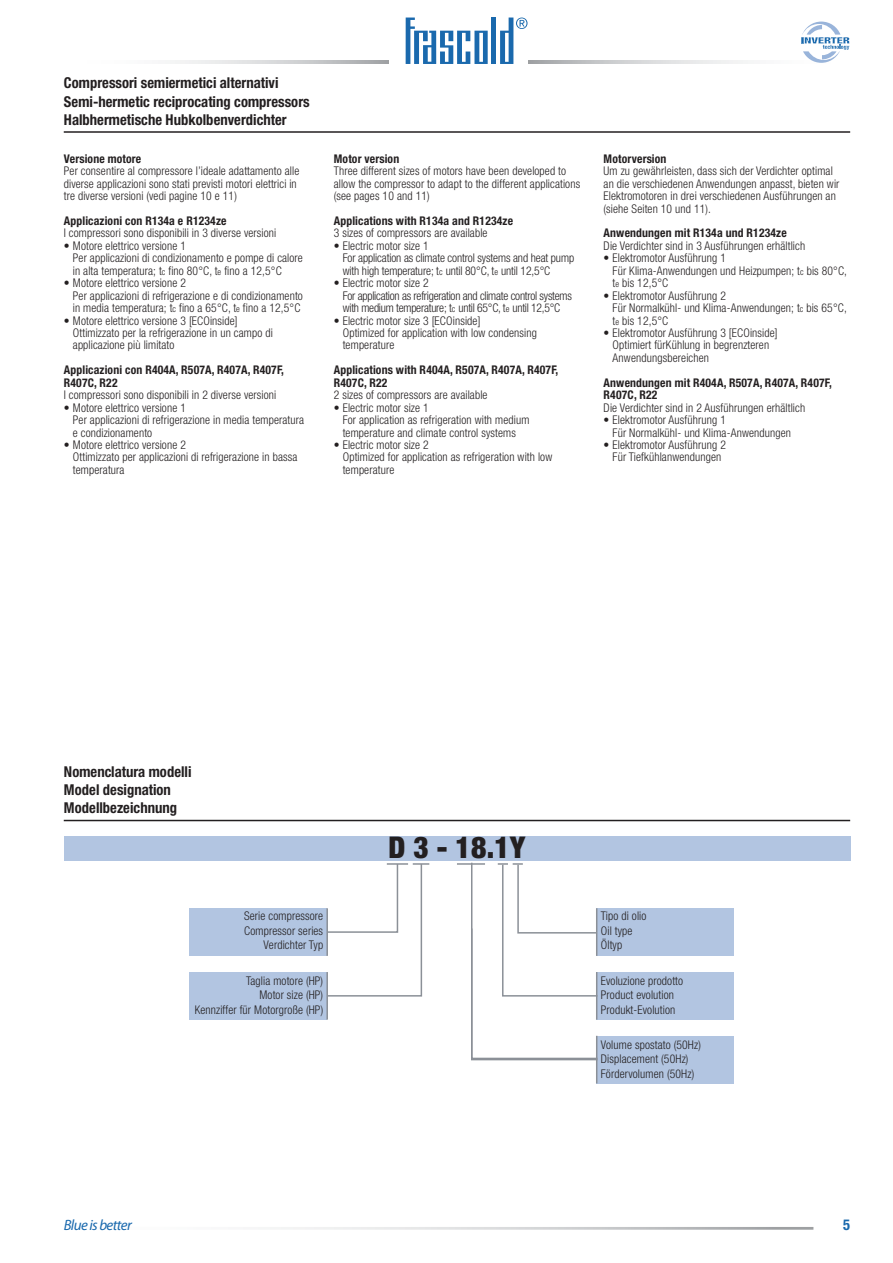
<style>
.page{position:relative;width:893px;height:1263px;background:#fff}
.page>*{position:absolute;margin:0;border:0;box-sizing:border-box;transform-origin:0 0}
.t1{font:900 condensed 30px "Helvetica Neue";color:#231f20}
.t2{font:700 condensed 15px/18.1px "Helvetica Neue";letter-spacing:-.01em;color:#231f20}
.t3{font:italic 15px "Myriad Pro";letter-spacing:-.04em;color:#1a69ad}
.t4{font:700 condensed 15px "Helvetica Neue";color:#1a69ad}
.t5{font:300 condensed 12px/12.5px "Helvetica Neue";color:#231f20}
.t6{font:700 condensed 12px/12.5px "Helvetica Neue";color:#231f20}
.t7{font:300 condensed 12px/12.5px "Helvetica Neue";letter-spacing:-.03em;color:#231f20}
.t8{font:300 condensed 12px/12.5px "Helvetica Neue";letter-spacing:-.02em;color:#231f20}
.s1{font-size:9px}
</style>
<div class="page">
<svg style="left:270px;top:1227px;width:543px;height:3px"></svg>
<svg style="left:170px;top:61px;width:219px;height:2px"></svg>
<div style="left:491px;top:18px;width:5px;height:46px;background:#1a69ad"></div>
<svg style="left:406px;top:18px;width:82px;height:46px"></svg>
<svg style="left:500px;top:18px;width:27px;height:46px"></svg>
<svg style="left:528px;top:61px;width:220px;height:2px"></svg>
<svg style="left:801px;top:22px;width:49px;height:41px"></svg>
<hr style="left:64px;top:131px;width:786px;height:2px;background:#231f20">
<div style="left:189px;top:908px;width:137px;height:48px;background:#b2c5e1"></div>
<div style="left:596px;top:908px;width:137px;height:48px;background:#b2c5e1"></div>
<div style="left:189px;top:972px;width:137px;height:48px;background:#b2c5e1"></div>
<div style="left:596px;top:972px;width:137px;height:48px;background:#b2c5e1"></div>
<div style="left:596px;top:1036px;width:137px;height:47px;background:#b2c5e1"></div>
<div style="left:64px;top:836px;width:786px;height:24px;background:#b2c5e1"></div>
<hr style="left:64px;top:820px;width:786px;height:1px;background:#231f20">
<hr style="left:457px;top:863px;width:28px;height:2px;background:#8b9097">
<hr style="left:326px;top:972px;width:2px;height:48px;background:#8b9097">
<hr style="left:596px;top:1036px;width:1px;height:47px;background:#8b9097">
<svg style="left:326px;top:863px;width:103px;height:134px"></svg>
<svg style="left:470px;top:862px;width:128px;height:199px"></svg>
<p class="t2" style="left:64px;top:75px;width:247px">Compressori semiermetici alternativi<br>Semi-hermetic reciprocating compressors<br>Halbhermetische Hubkolbenverdichter</p>
<p class="t6" style="left:64px;top:153px;width:79px">Versione motore</p>
<p class="t5" style="left:64px;top:166px;width:237px">Per consentire al compressore l’ideale adattamento alle diverse applicazioni sono stati previsti motori elettrici in tre diverse versioni (vedi pagine 10 e 11)</p>
<p class="t6" style="left:64px;top:216px;width:164px">Applicazioni con R134a e R1234ze</p>
<p class="t5" style="left:64px;top:228px;width:214px">I compressori sono disponibili in 3 diverse versioni</p>
<p class="t5" style="left:73px;top:240px;width:232px;text-indent:-9px">• Motore elettrico versione 1<br>Per applicazioni di condizionamento e pompe di calore in alta temperatura; t<span class="s1">c</span> fino 80°C, t<span class="s1">e</span> fino a 12,5°C</p>
<p class="t5" style="left:73px;top:278px;width:232px;text-indent:-9px">• Motore elettrico versione 2<br>Per applicazioni di refrigerazione e di condizionamento in media temperatura; t<span class="s1">c</span> fino a 65°C, t<span class="s1">e</span> fino a 12,5°C</p>
<p class="t5" style="left:73px;top:315px;width:202px;text-indent:-9px">• Motore elettrico versione 3 [ECOinside]<br>Ottimizzato per la refrigerazione in un campo di applicazione più limitato</p>
<p class="t6" style="left:64px;top:365px;width:222px">Applicazioni con R404A, R507A, R407A, R407F,<br>R407C, R22</p>
<p class="t5" style="left:64px;top:390px;width:214px">I compressori sono disponibili in 2 diverse versioni</p>
<p class="t5" style="left:73px;top:402px;width:233px;text-indent:-9px">• Motore elettrico versione 1<br>Per applicazioni di refrigerazione in media temperatura e condizionamento</p>
<p class="t5" style="left:73px;top:440px;width:226px;text-indent:-9px">• Motore elettrico versione 2<br>Ottimizzato per applicazioni di refrigerazione in bassa temperatura</p>
<p class="t6" style="left:334px;top:153px;width:67px">Motor version</p>
<p class="t5" style="left:334px;top:166px;width:248px">Three different sizes of motors have been developed to allow the compressor to adapt to the different applications (see pages 10 and 11)</p>
<p class="t6" style="left:334px;top:216px;width:181px">Applications with R134a and R1234ze</p>
<p class="t5" style="left:334px;top:228px;width:155px">3 sizes of compressors are available</p>
<p class="t8" style="left:343px;top:240px;width:233px;text-indent:-9px">• Electric motor size 1<br>For application as climate control systems and heat pump with high temperature; t<span class="s1">c</span> until 80°C, t<span class="s1">e</span> until 12,5°C</p>
<p class="t7" style="left:343px;top:278px;width:231px;text-indent:-9px">• Electric motor size 2<br>For application as refrigeration and climate control systems with medium temperature; t<span class="s1">c</span> until 65°C, t<span class="s1">e</span> until 12,5°C</p>
<p class="t5" style="left:343px;top:315px;width:196px;text-indent:-9px">• Electric motor size 3 [ECOinside]<br>Optimized for application with low condensing temperature</p>
<p class="t6" style="left:334px;top:365px;width:226px">Applications with R404A, R507A, R407A, R407F,<br>R407C, R22</p>
<p class="t5" style="left:334px;top:390px;width:155px">2 sizes of compressors are available</p>
<p class="t5" style="left:343px;top:402px;width:188px;text-indent:-9px">• Electric motor size 1<br>For application as refrigeration with medium temperature and climate control systems</p>
<p class="t5" style="left:343px;top:440px;width:211px;text-indent:-9px">• Electric motor size 2<br>Optimized for application as refrigeration with low temperature</p>
<p class="t6" style="left:604px;top:153px;width:64px">Motorversion</p>
<p class="t5" style="left:604px;top:166px;width:237px">Um zu gewährleisten, dass sich der Verdichter optimal an die verschiedenen Anwendungen anpasst, bieten wir Elektromotoren in drei verschiedenen Ausführungen an (siehe Seiten 10 und 11).</p>
<p class="t6" style="left:604px;top:228px;width:185px">Anwendungen mit R134a und R1234ze</p>
<p class="t5" style="left:604px;top:240px;width:203px">Die Verdichter sind in 3 Ausführungen erhältlich</p>
<p class="t5" style="left:613px;top:253px;width:236px;text-indent:-9px">• Elektromotor Ausführung 1<br>Für Klima-Anwendungen und Heizpumpen; t<span class="s1">c</span> bis 80°C, t<span class="s1">e</span> bis 12,5°C</p>
<p class="t5" style="left:613px;top:290px;width:236px;text-indent:-9px">• Elektromotor Ausführung 2<br>Für Normalkühl- und Klima-Anwendungen; t<span class="s1">c</span> bis 65°C, t<span class="s1">e</span> bis 12,5°C</p>
<p class="t5" style="left:613px;top:328px;width:167px;text-indent:-9px">• Elektromotor Ausführung 3 [ECOinside]<br>Optimiert fürKühlung in begrenzteren<br>Anwendungsbereichen</p>
<p class="t6" style="left:604px;top:377px;width:230px">Anwendungen mit R404A, R507A, R407A, R407F,<br>R407C, R22</p>
<p class="t5" style="left:604px;top:402px;width:203px">Die Verdichter sind in 2 Ausführungen erhältlich</p>
<p class="t5" style="left:613px;top:415px;width:180px;text-indent:-9px">• Elektromotor Ausführung 1<br>Für Normalkühl- und Klima-Anwendungen</p>
<p class="t5" style="left:604px;top:440px;width:124px;text-align:center">• Elektromotor Ausführung 2<br>Für Tiefkühlanwendungen</p>
<p class="t2" style="left:64px;top:764px;width:129px">Nomenclatura modelli<br>Model designation<br>Modellbezeichnung</p>
<h1 class="t1" style="left:388px;top:836px;width:139px">D 3 - 18.1Y</h1>
<p class="t5" style="left:244px;top:909px;width:81px;line-height:14.5px;text-align:right">Serie compressore<br>Compressor series<br>Verdichter Typ</p>
<p class="t5" style="left:195px;top:974px;width:130px;line-height:14.5px;text-align:right">Taglia motore (HP)<br>Motor size (HP)<br>Kennziffer für Motorgroße (HP)</p>
<p class="t5" style="left:601px;top:974px;width:84px;line-height:14.5px">Evoluzione prodotto<br>Product evolution<br>Produkt-Evolution</p>
<p class="t5" style="left:601px;top:1038px;width:102px;line-height:14.5px">Volume spostato (50Hz)<br>Displacement (50Hz)<br>Fördervolumen (50Hz)</p>
<p class="t5" style="left:601px;top:909px;width:47px;line-height:14.5px">Tipo di olio<br>Oil type<br>Öltyp</p>
<p class="t3" style="left:64px;top:1216px;width:70px">Blue is better</p>
<p class="t4" style="left:843px;top:1219px;width:9px">5</p>
</div>
